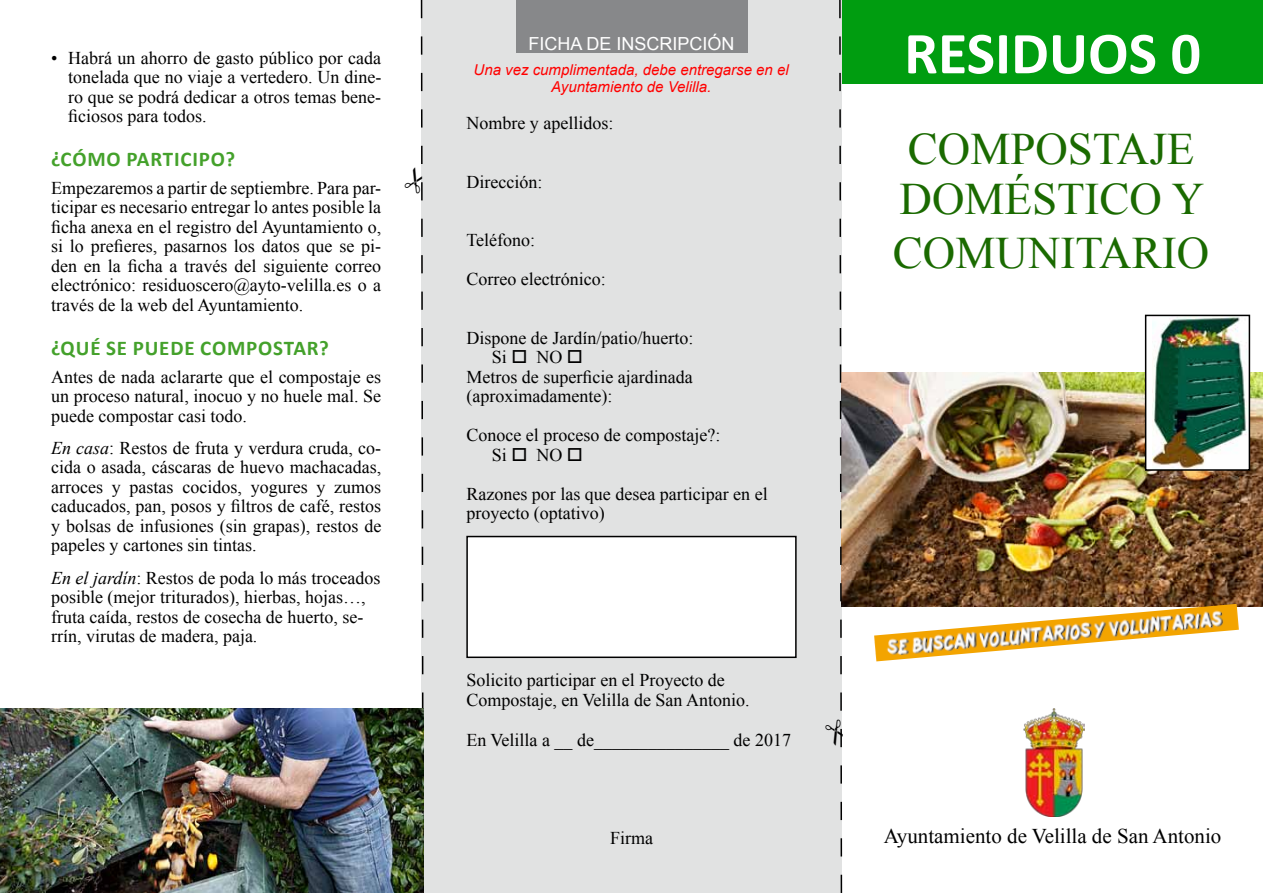
<style>
.page{position:relative;width:1263px;height:893px;background:#fff}
.page>*{position:absolute;margin:0;border:0;box-sizing:border-box;transform-origin:0 0}
.t1{font:700 60px "Calibri";color:#fff}
.t2{font:45px/49.5px "Times New Roman";color:#1a6a00}
.t3{font:700 21px "Calibri";letter-spacing:.04em;color:#44a12b}
.t4{font:21px "Times New Roman";color:#000}
.t5{font:18px/19.5px "Times New Roman";color:#000}
.t6{font:18px "Arial";color:#fff}
.t7{font:italic 15px/16.5px "Arial";color:#f00;text-align:center}
.s1{font-style:italic}
</style>
<div class="page">
<div style="left:421px;top:0;width:421px;height:893px;background:#e1e2e2"></div>
<div style="left:516px;top:0;width:231px;height:53px;background:#87888a"></div>
<img style="left:1023px;top:709px;width:62px;height:107px">
<div style="left:842px;top:0;width:421px;height:84px;background:#009d10"></div>
<img style="left:843px;top:373px;width:420px;height:234px">
<div style="left:1146px;top:315px;width:103px;height:155px;background:#fff"></div>
<img style="left:1152px;top:318px;width:95px;height:150px">
<div style="left:1145px;top:315px;width:105px;height:156px;border:2px solid #000"></div>
<div style="left:467px;top:536px;width:329px;height:121px;background:#fff"></div>
<div style="left:466px;top:536px;width:331px;height:122px;border:2px solid #000"></div>
<img style="left:0;top:709px;width:404px;height:184px">
<img style="left:874px;top:604px;width:365px;height:57px">
<svg style="left:404px;top:0;width:20px;height:893px"></svg>
<svg style="left:839px;top:0;width:4px;height:893px"></svg>
<p class="t5" style="left:68px;top:47px;width:315px;text-align:justify;text-indent:-17px">• Habrá un ahorro de gasto público por cada tonelada que no viaje a vertedero. Un dine&shy;ro que se podrá dedicar a otros temas bene&shy;ficiosos para todos.</p>
<p class="t3" style="left:51px;top:146px;width:186px">¿CÓMO PARTICIPO?</p>
<p class="t5" style="left:51px;top:178px;width:332px;text-align:justify">Empezaremos a partir de septiembre. Para par&shy;ticipar es necesario entregar lo antes posible la ficha anexa en el registro del Ayuntamiento o, si lo prefieres, pasarnos los datos que se pi&shy;den en la ficha a través del siguiente correo electrónico: residuoscero@ayto-velilla.es o a través de la web del Ayuntamiento.</p>
<p class="t3" style="left:51px;top:335px;width:279px">¿QUÉ SE PUEDE COMPOSTAR?</p>
<p class="t5" style="left:51px;top:366px;width:332px;text-align:justify">Antes de nada aclararte que el compostaje es un proceso natural, inocuo y no huele mal. Se puede compostar casi todo.</p>
<p class="t5" style="left:51px;top:438px;width:332px;text-align:justify"><span class="s1">En casa</span>: Restos de fruta y verdura cruda, co&shy;cida o asada, cáscaras de huevo machacadas, arroces y pastas cocidos, yogures y zumos caducados, pan, posos y filtros de café, restos y bolsas de infusiones (sin grapas), restos de papeles y cartones sin tintas.</p>
<p class="t5" style="left:51px;top:567px;width:331px"><span class="s1">En el jardín</span>: Restos de poda lo más troceados posible (mejor triturados), hierbas, hojas…, fruta caída, restos de cosecha de huerto, se&shy;rrín, virutas de madera, paja.</p>
<p class="t6" style="left:528px;top:32px;width:208px">FICHA DE INSCRIPCIÓN</p>
<p class="t7" style="left:474px;top:62px;width:317px">Una vez cumplimentada, debe entregarse en el<br>Ayuntamiento de Velilla.</p>
<p class="t5" style="left:466px;top:113px;width:148px">Nombre y apellidos:</p>
<p class="t5" style="left:466px;top:172px;width:77px">Dirección:</p>
<p class="t5" style="left:466px;top:220px;width:141px;line-height:39px">Teléfono:<br>Correo electrónico:</p>
<p class="t5" style="left:466px;top:328px;width:228px">Dispone de Jardín/patio/huerto:</p>
<p class="t5" style="left:492px;top:347px;width:93px">Si □ NO □</p>
<p class="t5" style="left:466px;top:367px;width:228px">Metros de superficie ajardinada</p>
<p class="t5" style="left:466px;top:386px;width:147px">(aproximadamente):</p>
<p class="t5" style="left:492px;top:425px;width:230px;text-indent:-26px">Conoce el proceso de compostaje?:<br>Si □ NO □</p>
<p class="t5" style="left:466px;top:484px;width:303px">Razones por las que desea participar en el proyecto (optativo)</p>
<p class="t5" style="left:466px;top:670px;width:285px">Solicito participar en el Proyecto de<br>Compostaje, en Velilla de San Antonio.</p>
<p class="t5" style="left:466px;top:730px;width:326px">En Velilla a __ de_______________ de 2017</p>
<p class="t5" style="left:610px;top:828px;width:45px">Firma</p>
<h1 class="t1" style="left:904px;top:16px;width:298px">RESIDUOS 0</h1>
<h2 class="t2" style="left:899px;top:124px;width:306px">COMPOSTAJE<br>DOMÉSTICO Y</h2>
<h2 class="t2" style="left:893px;top:227px;width:318px">COMUNITARIO</h2>
<p class="t4" style="left:884px;top:822px;width:339px">Ayuntamiento de Velilla de San Antonio</p>
</div>
